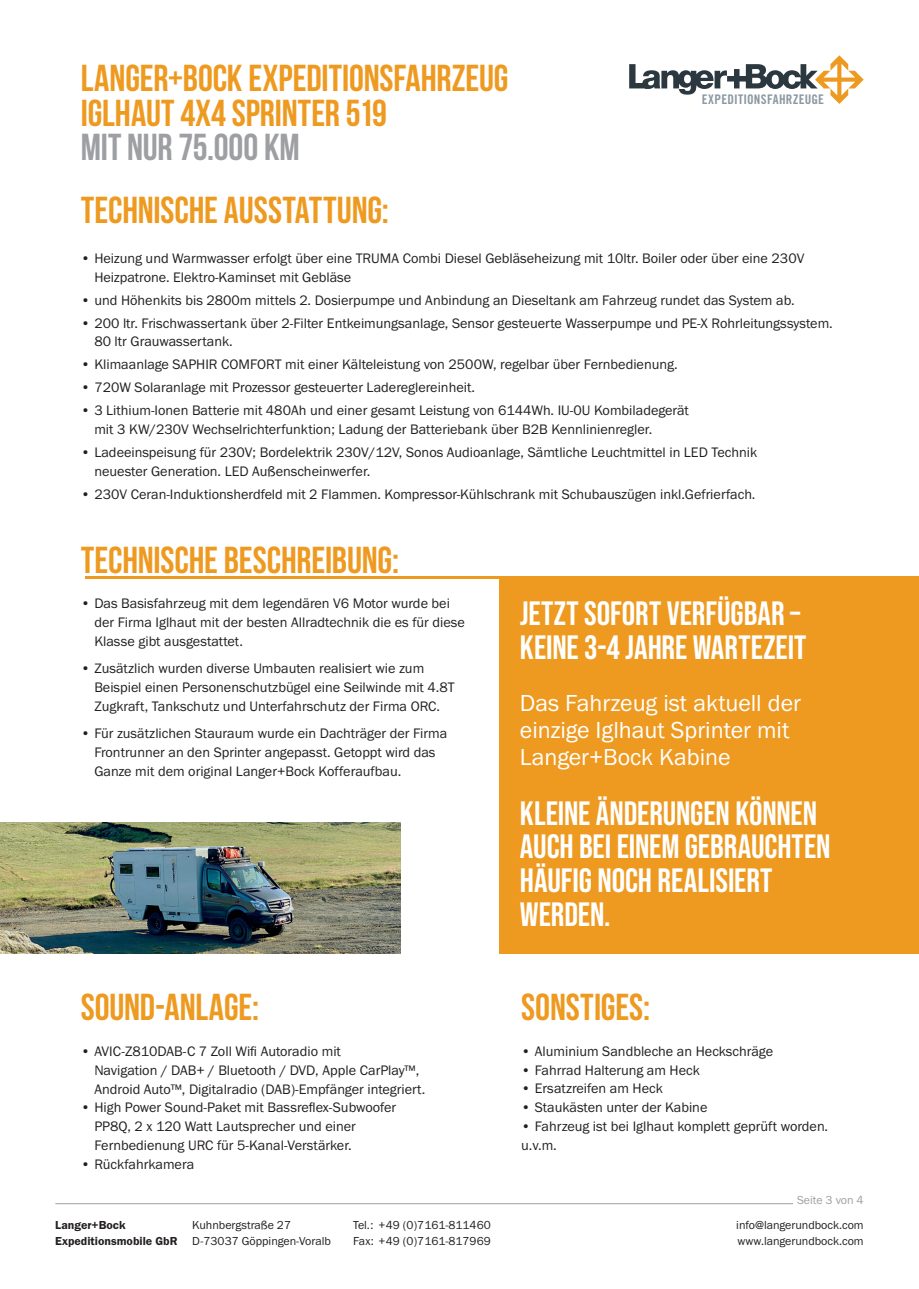
<style>
.page{position:relative;width:919px;height:1289px;background:#fff}
.page>*{position:absolute;margin:0;border:0;box-sizing:border-box;transform-origin:0 0}
.t1{font:700 37.5px/34.5px "Bebas Neue";letter-spacing:-.005em;color:#ee9a20}
.t2{font:37.5px "Bebas Neue";letter-spacing:-.005em;color:#ee9a20}
.t3{font:700 37.5px "Bebas Neue";letter-spacing:-.005em;color:#9d9fa2}
.t4{font:33.75px/33.8px "Bebas Neue";color:#fff}
.t5{font:24px/27px "Franklin Gothic URW Boo";color:#fff}
.t6{font:14.25px/18.8px "Franklin Gothic URW Boo";color:#231f20}
.t7{font:13.2px "Trade Gothic Bold Cond Twenty";letter-spacing:.02em;color:#8b98a0}
.t8{font:12px/16.5px "Franklin Gothic URW Boo";color:#231f20}
.t9{font:12px/16.5px "Franklin Gothic URW Dem";color:#231f20}
.t10{font:12px "Franklin Gothic URW Boo";color:#9d9fa2}
</style>
<div class="page">
<hr style="left:55px;top:1203px;width:738px;height:1px;background:#9d9fa2">
<svg style="left:629px;top:55px;width:234px;height:49px"></svg>
<div style="left:499px;top:576px;width:419px;height:377px;background:#ee9a20"></div>
<hr style="left:85px;top:576px;width:414px;height:3px;background:#ee9a20">
<img style="left:0;top:822px;width:401px;height:132px">
<h1 class="t1" style="left:81px;top:60px;width:429px">LANGER+BOCK EXPEDITIONSFAHRZEUG<br>IGLHAUT 4X4 SPRINTER 519</h1>
<h1 class="t3" style="left:81px;top:127px;width:220px">MIT NUR 75.000 KM</h1>
<h1 class="t2" style="left:81px;top:188px;width:310px">TECHNISCHE AUSSTATTUNG:</h1>
<p class="t6" style="left:94px;top:248px;width:711px;text-indent:-13px">• Heizung und Warmwasser erfolgt über eine TRUMA Combi Diesel Gebläseheizung mit 10ltr. Boiler oder über eine 230V<br>Heizpatrone. Elektro-Kaminset mit Gebläse</p>
<p class="t6" style="left:81px;top:290px;width:715px">• und Höhenkits bis 2800m mittels 2. Dosierpumpe und Anbindung an Dieseltank am Fahrzeug rundet das System ab.</p>
<p class="t6" style="left:94px;top:313px;width:739px;text-indent:-13px">• 200 ltr. Frischwassertank über 2-Filter Entkeimungsanlage, Sensor gesteuerte Wasserpumpe und PE-X Rohrleitungssystem.<br>80 ltr Grauwassertank.</p>
<p class="t6" style="left:81px;top:355px;width:598px">• Klimaanlage SAPHIR COMFORT mit einer Kälteleistung von 2500W, regelbar über Fernbedienung.</p>
<p class="t6" style="left:81px;top:378px;width:395px">• 720W Solaranlage mit Prozessor gesteuerter Ladereglereinheit.</p>
<p class="t6" style="left:94px;top:401px;width:596px;text-indent:-13px">• 3 Lithium-Ionen Batterie mit 480Ah und einer gesamt Leistung von 6144Wh. IU-0U Kombiladegerät mit 3 KW/230V Wechselrichterfunktion; Ladung der Batteriebank über B2B Kennlinienregler.</p>
<p class="t6" style="left:94px;top:443px;width:664px;text-indent:-13px">• Ladeeinspeisung für 230V; Bordelektrik 230V/12V, Sonos Audioanlage, Sämtliche Leuchtmittel in LED Technik neuester Generation. LED Außenscheinwerfer.</p>
<p class="t6" style="left:81px;top:484px;width:676px">• 230V Ceran-Induktionsherdfeld mit 2 Flammen. Kompressor-Kühlschrank mit Schubauszügen inkl.Gefrierfach.</p>
<p class="t7" style="left:701px;top:91px;width:124px">EXPEDITIONSFAHRZEUGE</p>
<h1 class="t2" style="left:81px;top:538px;width:320px">TECHNISCHE BESCHREIBUNG:</h1>
<p class="t6" style="left:94px;top:594px;width:372px;text-indent:-13px">• Das Basisfahrzeug mit dem legendären V6 Motor wurde bei der Firma Iglhaut mit der besten Allradtechnik die es für diese<br>Klasse gibt ausgestattet.</p>
<p class="t6" style="left:94px;top:659px;width:362px;text-indent:-13px">• Zusätzlich wurden diverse Umbauten realisiert wie zum<br>Beispiel einen Personenschutzbügel eine Seilwinde mit 4.8T<br>Zugkraft, Tankschutz und Unterfahrschutz der Firma ORC.</p>
<p class="t6" style="left:94px;top:723px;width:354px;text-indent:-13px">• Für zusätzlichen Stauraum wurde ein Dachträger der Firma<br>Frontrunner an den Sprinter angepasst. Getoppt wird das<br>Ganze mit dem original Langer+Bock Kofferaufbau.</p>
<h1 class="t1" style="left:81px;top:989px;width:180px">SOUND-ANLAGE:</h1>
<p class="t6" style="left:94px;top:1041px;width:332px;text-indent:-13px">• AVIC-Z810DAB-C 7 Zoll Wifi Autoradio mit<br>Navigation / DAB+ / Bluetooth / DVD, Apple CarPlay™,<br>Android Auto™, Digitalradio (DAB)-Empfänger integriert.</p>
<p class="t6" style="left:94px;top:1098px;width:303px;text-indent:-13px">• High Power Sound-Paket mit Bassreflex-Subwoofer<br>PP8Q, 2 x 120 Watt Lautsprecher und einer<br>Fernbedienung URC für 5-Kanal-Verstärker.</p>
<p class="t6" style="left:81px;top:1154px;width:115px">• Rückfahrkamera</p>
<h2 class="t4" style="left:520px;top:596px;width:288px">JETZT SOFORT VERFÜGBAR –<br>KEINE 3-4 JAHRE WARTEZEIT</h2>
<h3 class="t5" style="left:520px;top:689px;width:283px">Das Fahrzeug ist aktuell der einzige Iglhaut Sprinter mit<br>Langer+Bock Kabine</h3>
<h2 class="t4" style="left:520px;top:795px;width:312px">KLEINE ÄNDERUNGEN KÖNNEN<br>AUCH BEI EINEM GEBRAUCHTEN<br>HÄUFIG NOCH REALISIERT<br>WERDEN.</h2>
<h1 class="t2" style="left:521px;top:985px;width:130px">SONSTIGES:</h1>
<p class="t6" style="left:521px;top:1041px;width:253px">• Aluminium Sandbleche an Heckschräge</p>
<p class="t6" style="left:521px;top:1060px;width:180px">• Fahrrad Halterung am Heck</p>
<p class="t6" style="left:521px;top:1078px;width:143px">• Ersatzreifen am Heck</p>
<p class="t6" style="left:521px;top:1097px;width:188px">• Staukästen unter der Kabine</p>
<p class="t6" style="left:521px;top:1115px;width:308px;line-height:19.5px">• Fahrzeug ist bei Iglhaut komplett geprüft worden. u.v.m.</p>
<p class="t10" style="left:797px;top:1192px;width:68px">Seite 3 von 4</p>
<p class="t9" style="left:55px;top:1216px;width:124px">Langer+Bock<br>Expeditionsmobile GbR</p>
<p class="t8" style="left:192px;top:1216px;width:140px">Kuhnbergstraße 27<br>D-73037 Göppingen-Voralb</p>
<p class="t8" style="left:353px;top:1216px;width:139px">Tel.: +49 (0)7161-811460<br>Fax: +49 (0)7161-817969</p>
<p class="t8" style="left:736px;top:1216px;width:129px">info@langerundbock.com www.langerundbock.com</p>
</div>
